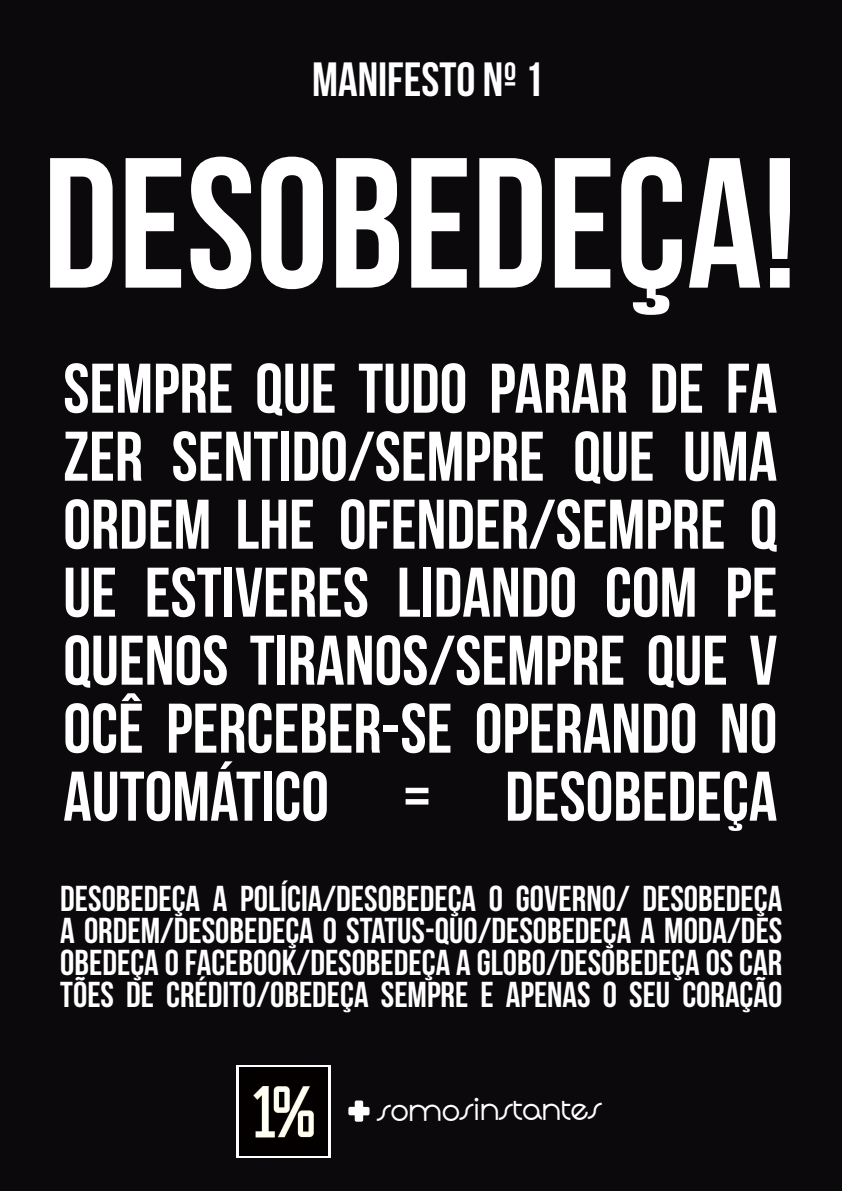
<style>
.page{position:relative;width:842px;height:1191px;background:#0b090c}
.page>*{position:absolute;margin:0;border:0;box-sizing:border-box;transform-origin:0 0}
.t1{font:185px "Bebas Neue";color:#fff}
.t2{font:70px/68px "Bebas Neue";color:#fff;text-align:justify}
.t3{font:48px "Bebas Neue";color:#fff}
.t4{font:36px/32px "Bebas Neue";color:#fff;text-align:justify}
.t5{font:32.4px "Quadranta";letter-spacing:-.01em;color:#fff}
</style>
<div class="page">
<svg style="left:348px;top:1100px;width:22px;height:21px"></svg>
<div style="left:236px;top:1064px;width:95px;height:93px;background:linear-gradient(to right,#fff,#fff)"></div>
<img style="left:239px;top:1067px;width:88px;height:88px">
<h3 class="t3" style="left:312px;top:53px;width:233px">MANIFESTO Nº 1</h3>
<h1 class="t1" style="left:43px;top:122px;width:756px">DESOBEDEÇA!</h1>
<h2 class="t2" style="left:63px;top:354px;width:716px">SEMPRE QUE TUDO PARAR DE FA ZER SENTIDO/SEMPRE QUE UMA ORDEM LHE OFENDER/SEMPRE Q UE ESTIVERES LIDANDO COM PE QUENOS TIRANOS/SEMPRE QUE V OCÊ PERCEBER-SE OPERANDO NO AUTOMÁTICO = DESOBEDEÇA</h2>
<p class="t4" style="left:60px;top:881px;width:724px">DESOBEDEÇA A POLÍCIA/DESOBEDEÇA O GOVERNO/ DESOBEDEÇA A ORDEM/DESOBEDEÇA O STATUS-QUO/DESOBEDEÇA A MODA/DES OBEDEÇA O FACEBOOK/DESOBEDEÇA A GLOBO/DESOBEDEÇA OS CAR TÕES DE CRÉDITO/OBEDEÇA SEMPRE E APENAS O SEU CORAÇÃO</p>
<p class="t5" style="left:378px;top:1088px;width:225px">somosinstantes</p>
</div>
